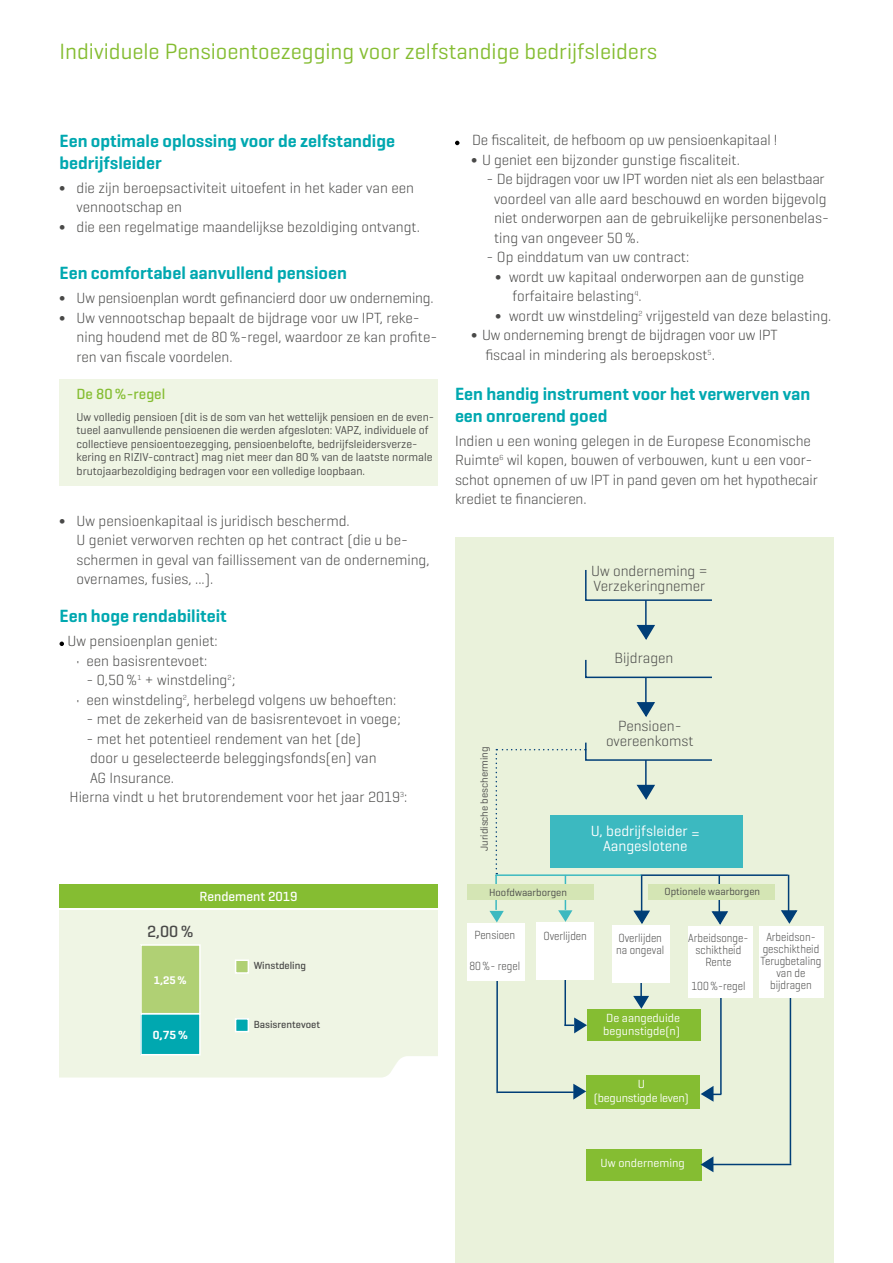
<style>
.page{position:relative;width:893px;height:1263px;background:#fff}
.page>*{position:absolute;margin:0;border:0;box-sizing:border-box;transform-origin:0 0}
.t1{font:22.5px "Geogrotesque";color:#85bd32}
.t2{font:600 18px/21.6px "Geogrotesque";color:#00a8b0}
.t3{font:500 16.5px "Geogrotesque";color:#494948}
.t4{font:300 15px/19.5px "Geogrotesque";color:#494948}
.t5{font:15px/15px "Geogrotesque";color:#fff;text-align:center}
.t6{font:500 15px "Geogrotesque";color:#85bd32}
.t7{font:500 13.5px "Geogrotesque";color:#fff}
.t8{font:300 12px/12px "Geogrotesque";color:#494948;text-align:center;scale:.9 1}
.t9{font:12px/13.5px "Geogrotesque";color:#fff}
.t10{font:12px/13.5px "Geogrotesque";letter-spacing:-.02em;color:#fff;text-align:center}
.t11{font:600 12px "Geogrotesque";color:#fff}
.t12{font:11.7px/13.5px "Geogrotesque";color:#494948}
.t13{font:600 11.25px "Geogrotesque";color:#fff}
.t14{font:10.5px "Geogrotesque";color:#494948}
.t15{font:500 10.5px "Geogrotesque";color:#494948}
.t16{font:10.5px "Geogrotesque";color:#000}
</style>
<div class="page">
<div style="left:60px;top:379px;width:378px;height:107px;background:#eff5e4"></div>
<svg style="left:455px;top:141px;width:4px;height:4px"></svg>
<svg style="left:60px;top:641px;width:4px;height:5px"></svg>
<div style="left:455px;top:537px;width:378px;height:726px;background:#eaf2db"></div>
<div style="left:587px;top:1009px;width:114px;height:32px;background:#85bd32"></div>
<div style="left:586px;top:1075px;width:114px;height:34px;background:#85bd32"></div>
<svg style="left:636px;top:702px;width:19px;height:15px"></svg>
<svg style="left:585px;top:659px;width:127px;height:20px"></svg>
<hr style="left:645px;top:677px;width:2px;height:30px;background:#003e77">
<svg style="left:636px;top:624px;width:19px;height:16px"></svg>
<svg style="left:585px;top:570px;width:127px;height:31px"></svg>
<hr style="left:645px;top:600px;width:2px;height:30px;background:#003e77">
<div style="left:550px;top:815px;width:193px;height:53px;background:#3cb9c0"></div>
<hr style="left:641px;top:874px;width:147px;height:2px;background:#003e77">
<hr style="left:565px;top:875px;width:1px;height:35px;background:#3cb9c0">
<hr style="left:495px;top:875px;width:2px;height:35px;background:#3cb9c0">
<hr style="left:641px;top:876px;width:1px;height:35px;background:#003e77">
<hr style="left:718px;top:876px;width:2px;height:36px;background:#003e77">
<hr style="left:564px;top:936px;width:2px;height:89px;background:#003e77">
<hr style="left:640px;top:948px;width:2px;height:51px;background:#003e77">
<svg style="left:633px;top:996px;width:16px;height:13px"></svg>
<hr style="left:720px;top:950px;width:2px;height:144px;background:#003e77">
<div style="left:586px;top:1149px;width:116px;height:31px;background:#85bd32"></div>
<hr style="left:790px;top:967px;width:1px;height:197px;background:#003e77">
<svg style="left:496px;top:742px;width:216px;height:132px"></svg>
<hr style="left:788px;top:875px;width:1px;height:36px;background:#003e77">
<svg style="left:701px;top:1156px;width:12px;height:16px"></svg>
<hr style="left:713px;top:1164px;width:78px;height:1px;background:#003e77">
<svg style="left:573px;top:1084px;width:13px;height:15px"></svg>
<hr style="left:498px;top:1091px;width:76px;height:2px;background:#003e77">
<svg style="left:701px;top:1086px;width:20px;height:16px"></svg>
<svg style="left:564px;top:1017px;width:23px;height:16px"></svg>
<svg style="left:489px;top:911px;width:15px;height:11px"></svg>
<svg style="left:558px;top:910px;width:14px;height:12px"></svg>
<svg style="left:633px;top:909px;width:17px;height:15px"></svg>
<svg style="left:711px;top:910px;width:17px;height:15px"></svg>
<svg style="left:781px;top:909px;width:17px;height:15px"></svg>
<hr style="left:495px;top:874px;width:146px;height:2px;background:#3cb9c0">
<hr style="left:496px;top:974px;width:2px;height:119px;background:#003e77">
<div style="left:468px;top:924px;width:57px;height:57px;background:#fff"></div>
<div style="left:537px;top:922px;width:57px;height:57px;background:#fff"></div>
<div style="left:612px;top:925px;width:57px;height:57px;background:#fff"></div>
<div style="left:688px;top:926px;width:64px;height:72px;background:#fff"></div>
<div style="left:759px;top:926px;width:64px;height:72px;background:#fff"></div>
<div style="left:468px;top:884px;width:126px;height:16px;background:#d4e5b4"></div>
<div style="left:648px;top:884px;width:127px;height:16px;background:#d4e5b4"></div>
<div style="left:60px;top:910px;width:378px;height:168px;background:#eff5e4"></div>
<svg style="left:59px;top:1056px;width:379px;height:22px"></svg>
<div style="left:60px;top:884px;width:378px;height:24px;background:#85bd32"></div>
<div style="left:235px;top:959px;width:14px;height:15px;background:#b0d074;border:2px solid #fff"></div>
<div style="left:235px;top:1018px;width:14px;height:14px;background:#00a8b0;border:2px solid #fff"></div>
<div style="left:141px;top:1014px;width:59px;height:41px;background:#00a8b0"></div>
<div style="left:140px;top:1013px;width:61px;height:42px;border:2px solid #fff"></div>
<div style="left:141px;top:945px;width:59px;height:69px;background:#b0d074"></div>
<div style="left:140px;top:944px;width:61px;height:70px;border:2px solid #fff"></div>
<h1 class="t1" style="left:60px;top:38px;width:599px">Individuele Pensioentoezegging voor zelfstandige bedrijfsleiders</h1>
<p class="t2" style="left:60px;top:130px;width:337px">Een optimale oplossing voor de zelfstandige bedrijfsleider</p>
<p class="t4" style="left:60px;top:177px;width:356px">∫ die zijn beroepsactiviteit uitoefent in het kader van een</p>
<p class="t4" style="left:77px;top:197px;width:107px">vennootschap en</p>
<p class="t4" style="left:60px;top:216px;width:362px">∫ die een regelmatige maandelijkse bezoldiging ontvangt.</p>
<p class="t2" style="left:60px;top:262px;width:289px">Een comfortabel aanvullend pensioen</p>
<p class="t4" style="left:60px;top:288px;width:376px">∫ Uw pensioenplan wordt gefinancierd door uw onderneming.</p>
<p class="t4" style="left:60px;top:307px;width:362px">∫ Uw vennootschap bepaalt de bijdrage voor uw IPT, reke-</p>
<p class="t4" style="left:77px;top:327px;width:362px">ning houdend met de 80%-regel, waardoor ze kan profite-</p>
<p class="t4" style="left:77px;top:346px;width:158px">ren van fiscale voordelen.</p>
<p class="t6" style="left:77px;top:384px;width:90px">De 80%-regel</p>
<p class="t12" style="left:77px;top:410px;width:359px">Uw volledig pensioen (dit is de som van het wettelijk pensioen en de even&shy;tueel aanvullende pensioenen die werden afgesloten: VAPZ, individuele of collectieve pensioentoezegging, pensioenbelofte, bedrijfsleidersverze&shy;kering en RIZIV-contract) mag niet meer dan 80% van de laatste normale brutojaarbezoldiging bedragen voor een volledige loopbaan.</p>
<p class="t4" style="left:77px;top:510px;width:354px;text-indent:-17px">∫ Uw pensioenkapitaal is juridisch beschermd.<br>U geniet verworven rechten op het contract (die u be&shy;schermen in geval van faillissement van de onderneming, overnames, fusies, ...).</p>
<p class="t2" style="left:60px;top:605px;width:169px">Een hoge rendabiliteit</p>
<p class="t4" style="left:68px;top:631px;width:152px">Uw pensioenplan geniet:</p>
<p class="t4" style="left:76px;top:650px;width:133px">• een basisrentevoet:</p>
<p class="t4" style="left:87px;top:670px;width:150px">- 0,50%<sup>1</sup> + winstdeling<sup>2</sup>;</p>
<p class="t4" style="left:76px;top:689px;width:322px">• een winstdeling<sup>2</sup>, herbelegd volgens uw behoeften:</p>
<p class="t4" style="left:87px;top:709px;width:316px">- met de zekerheid van de basisrentevoet in voege;</p>
<p class="t4" style="left:87px;top:728px;width:276px">- met het potentieel rendement van het (de)</p>
<p class="t4" style="left:90px;top:748px;width:288px">door u geselecteerde beleggingsfonds(en) van</p>
<p class="t4" style="left:90px;top:767px;width:85px">AG Insurance.</p>
<p class="t4" style="left:70px;top:787px;width:339px">Hierna vindt u het brutorendement voor het jaar 2019<sup>3</sup>:</p>
<p class="t7" style="left:200px;top:888px;width:100px">Rendement 2019</p>
<p class="t3" style="left:147px;top:921px;width:48px">2,00%</p>
<p class="t13" style="left:154px;top:973px;width:35px">1,25%</p>
<p class="t15" style="left:254px;top:959px;width:54px">Winstdeling</p>
<p class="t11" style="left:153px;top:1027px;width:37px">0,75%</p>
<p class="t15" style="left:254px;top:1017px;width:68px">Basisrentevoet</p>
<p class="t4" style="left:471px;top:130px;width:308px">De fiscaliteit, de hefboom op uw pensioenkapitaal ! ∫ U geniet een bijzonder gunstige fiscaliteit.</p>
<p class="t4" style="left:494px;top:169px;width:336px;text-indent:-8px">- De bijdragen voor uw IPT worden niet als een belastbaar voordeel van alle aard beschouwd en worden bijgevolg niet onderworpen aan de gebruikelijke personenbelas&shy;ting van ongeveer 50%.</p>
<p class="t4" style="left:486px;top:247px;width:204px">- Op einddatum van uw contract:</p>
<p class="t4" style="left:495px;top:266px;width:310px">∫ wordt uw kapitaal onderworpen aan de gunstige</p>
<p class="t4" style="left:512px;top:286px;width:131px">forfaitaire belasting<sup>4</sup>.</p>
<p class="t4" style="left:495px;top:305px;width:337px">∫ wordt uw winstdeling<sup>2</sup> vrijgesteld van deze belasting.</p>
<p class="t4" style="left:471px;top:325px;width:308px">∫ Uw onderneming brengt de bijdragen voor uw IPT</p>
<p class="t4" style="left:485px;top:344px;width:231px">fiscaal in mindering als beroepskost<sup>5</sup>.</p>
<p class="t2" style="left:455px;top:383px;width:357px">Een handig instrument voor het verwerven van een onroerend goed</p>
<p class="t4" style="left:455px;top:430px;width:364px">Indien u een woning gelegen in de Europese Economische Ruimte<sup>6</sup> wil kopen, bouwen of verbouwen, kunt u een voor&shy;schot opnemen of uw IPT in pand geven om het hypothecair krediet te financieren.</p>
<p class="t4" style="left:591px;top:563px;width:118px;line-height:15px">Uw onderneming =<br>Verzekeringnemer</p>
<p class="t16" style="left:480px;top:841px;width:106px;rotate:-90deg">Juridische bescherming</p>
<p class="t14" style="left:478px;top:851px;width:106px;rotate:-90deg">Juridische bescherming</p>
<p class="t4" style="left:615px;top:647px;width:60px">Bijdragen</p>
<p class="t4" style="left:606px;top:718px;width:89px;line-height:15px;text-align:center">Pensioen&shy;overeenkomst</p>
<p class="t5" style="left:591px;top:823px;width:111px">U, bedrijfsleider =<br>Aangeslotene</p>
<p class="t14" style="left:489px;top:886px;width:79px">Hoofdwaarborgen</p>
<p class="t14" style="left:664px;top:885px;width:97px">Optionele waarborgen</p>
<p class="t8" style="left:474px;top:929px;width:47px">Pensioen</p>
<p class="t8" style="left:469px;top:960px;width:58px">80%- regel</p>
<p class="t8" style="left:543px;top:929px;width:50px">Overlijden</p>
<p class="t8" style="left:616px;top:931px;width:55px;text-align:left">Overlijden na ongeval</p>
<p class="t8" style="left:761px;top:930px;width:69px">Arbeidson&shy;geschiktheid<br>Terugbetaling van de bijdragen</p>
<p class="t8" style="left:688px;top:931px;width:68px">Arbeidsonge&shy;schiktheid<br>Rente</p>
<p class="t8" style="left:691px;top:979px;width:62px">100%-regel</p>
<p class="t9" style="left:603px;top:1010px;width:78px">De aangeduide begunstigde(n)</p>
<p class="t10" style="left:594px;top:1077px;width:96px">U<br>(begunstigde leven)</p>
<p class="t9" style="left:601px;top:1156px;width:86px">Uw onderneming</p>
</div>
